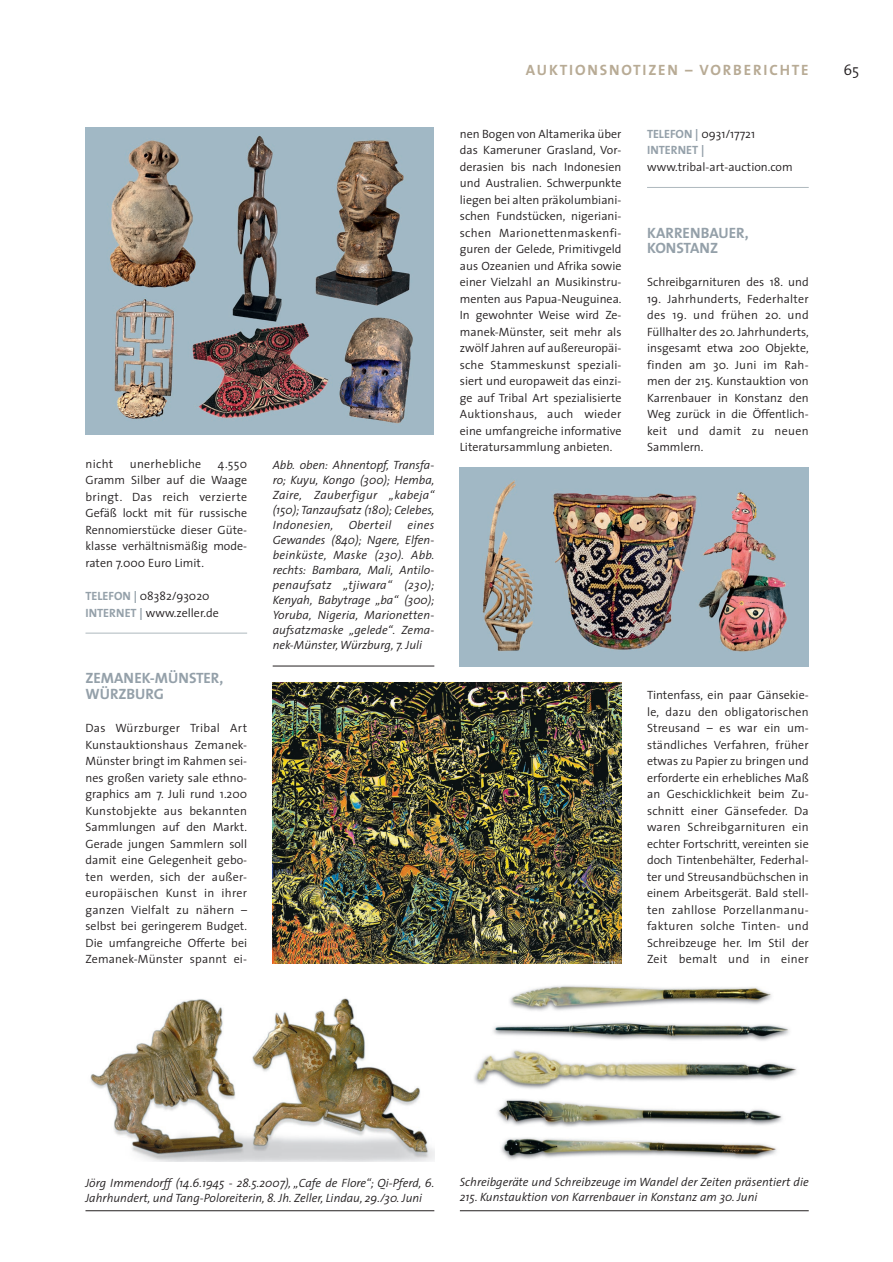
<style>
.page{position:relative;width:893px;height:1262px;background:#fff}
.page>*{position:absolute;margin:0;border:0;box-sizing:border-box;transform-origin:0 0}
.t1{font:700 15px/15.8px "The Sans";color:#94a0a9}
.t2{font:700 15px "The Sans";letter-spacing:.12em;color:#b8ab95}
.t3{font:300 15px "The Sans";color:#231f20}
.t4{font:300 12px/16.5px "The Sans";color:#231f20;text-align:justify}
.t5{font:italic 300 12px/15px "The Sans";color:#231f20;text-align:justify}
.t6{font:700 12px/16.5px "The Sans";color:#94a0a9}
.t7{font:300 12px "The Sans";letter-spacing:.025em;color:#231f20}
.t8{font:italic 300 12px "The Sans";letter-spacing:.025em;color:#231f20}
.s1{font-weight:700;color:#94a0a9}
.s2{font-weight:300;color:#231f20}
</style>
<div class="page">
<hr style="left:647px;top:187px;width:161px;height:1px;background:#aeb8be">
<hr style="left:273px;top:666px;width:161px;height:1px;background:#231f20">
<hr style="left:85px;top:1210px;width:349px;height:1px;background:#231f20">
<hr style="left:460px;top:1210px;width:348px;height:1px;background:#231f20">
<img style="left:474px;top:985px;width:323px;height:175px">
<hr style="left:85px;top:633px;width:162px;height:1px;background:#aeb8be">
<img style="left:273px;top:682px;width:348px;height:281px">
<img style="left:90px;top:998px;width:344px;height:163px">
<img style="left:460px;top:468px;width:348px;height:198px">
<img style="left:85px;top:128px;width:349px;height:307px">
<p class="t4" style="left:85px;top:458px;width:29px">nicht</p>
<p class="t7" style="left:130px;top:459px;width:73px">unerhebliche</p>
<p class="t4" style="left:85px;top:458px;width:163px;text-indent:132px">4.550<br>Gramm Silber auf die Waage bringt. Das reich verzierte Gefäß lockt mit für russische Rennomierstücke dieser Güte&shy;klasse verhältnismäßig mode&shy;raten 7.000 Euro Limit.</p>
<p class="t4" style="left:85px;top:590px;width:135px"><span class="s1">TELEFON |</span> 08382/93020<br><span class="s1">INTERNET |</span> www.zeller.de</p>
<p class="t1" style="left:85px;top:672px;width:139px">ZEMANEK-MÜNSTER,<br>WÜRZBURG</p>
<p class="t4" style="left:85px;top:722px;width:163px">Das Würzburger Tribal Art Kunstauktionshaus Zemanek-Münster bringt im Rahmen sei&shy;nes großen variety sale ethno&shy;graphics am 7. Juli rund 1.200<br>Kunstobjekte aus bekannten Sammlungen auf den Markt.<br>Gerade jungen Sammlern soll damit eine Gelegenheit gebo&shy;ten werden, sich der außer&shy;europäischen Kunst in ihrer ganzen Vielfalt zu nähern – selbst bei geringerem Budget.<br>Die umfangreiche Offerte bei Zemanek-Münster spannt ei-</p>
<p class="t5" style="left:273px;top:459px;width:163px">Abb. oben: Ahnentopf, Transfa&shy;ro; Kuyu, Kongo (300); Hemba, Zaire, Zauberfigur „kabeja“ (150); Tanzaufsatz (180); Celebes, Indonesien,</p>
<p class="t8" style="left:348px;top:520px;width:44px">Oberteil</p>
<p class="t5" style="left:273px;top:519px;width:163px;text-indent:135px">eines Gewandes (840); Ngere, Elfen&shy;beinküste, Maske (230). Abb. rechts: Bambara, Mali, Antilo&shy;penaufsatz „tjiwara“ (230); Kenyah, Babytrage „ba“ (300); Yoruba, Nigeria, Marionetten&shy;aufsatzmaske „gelede“. Zema&shy;nek-Münster, Würzburg, 7. Juli</p>
<p class="t2" style="left:526px;top:64px;width:284px">AUKTIONSNOTIZEN – VORBERICHTE</p>
<p class="t4" style="left:460px;top:128px;width:163px">nen Bogen von Altamerika über das Kameruner Grasland, Vor&shy;derasien bis nach Indonesien und Australien. Schwerpunkte liegen bei alten präkolumbiani&shy;schen Fundstücken, nigeriani&shy;schen Marionettenmaskenfi&shy;guren der Gelede, Primitivgeld aus Ozeanien und Afrika sowie einer Vielzahl an Musikinstru&shy;menten aus Papua-Neuguinea.<br>In gewohnter Weise wird Ze&shy;manek-Münster, seit mehr als zwölf Jahren auf außereuropäi&shy;sche Stammeskunst speziali&shy;siert und europaweit das einzi&shy;ge auf Tribal Art spezialisierte Auktionshaus, auch wieder eine umfangreiche informative Literatursammlung anbieten.</p>
<p class="t6" style="left:647px;top:127px;width:109px">TELEFON | <span class="s2">0931/17721<br></span>INTERNET |</p>
<p class="t4" style="left:647px;top:161px;width:147px">www.tribal-art-auction.com</p>
<p class="t1" style="left:647px;top:226px;width:103px">KARRENBAUER,<br>KONSTANZ</p>
<p class="t4" style="left:647px;top:277px;width:163px">Schreibgarnituren des 18. und</p>
<p class="t4" style="left:647px;top:293px;width:163px">19. Jahrhunderts, Federhalter des 19. und frühen 20. und Füllhalter des 20. Jahrhunderts, insgesamt etwa 200 Objekte, finden am 30. Juni im Rah&shy;men der 215. Kunstauktion von Karrenbauer in Konstanz den Weg zurück in die Öffentlich&shy;keit und damit zu neuen Sammlern.</p>
<p class="t4" style="left:647px;top:689px;width:163px">Tintenfass, ein paar Gänsekie&shy;le, dazu den obligatorischen Streusand – es war ein um&shy;ständliches Verfahren, früher etwas zu Papier zu bringen und erforderte ein erhebliches Maß an Geschicklichkeit beim Zu&shy;schnitt einer Gänsefeder. Da waren Schreibgarnituren ein echter Fortschritt, vereinten sie doch Tintenbehälter, Federhal&shy;ter und Streusandbüchschen in einem Arbeitsgerät. Bald stell&shy;ten zahllose Porzellanmanu&shy;fakturen solche Tinten- und Schreibzeuge her. Im Stil der Zeit bemalt und in einer</p>
<p class="t3" style="left:843px;top:65px;width:17px">65</p>
<p class="t5" style="left:85px;top:1177px;width:350px">Jörg Immendorff (14.6.1945 - 28.5.2007), „Cafe de Flore“; Qi-Pferd, 6.<br>Jahrhundert, und Tang-Poloreiterin, 8. Jh. Zeller, Lindau, 29./30. Juni</p>
<p class="t5" style="left:460px;top:1176px;width:350px">Schreibgeräte und Schreibzeuge im Wandel der Zeiten präsentiert die<br>215. Kunstauktion von Karrenbauer in Konstanz am 30. Juni</p>
</div>
